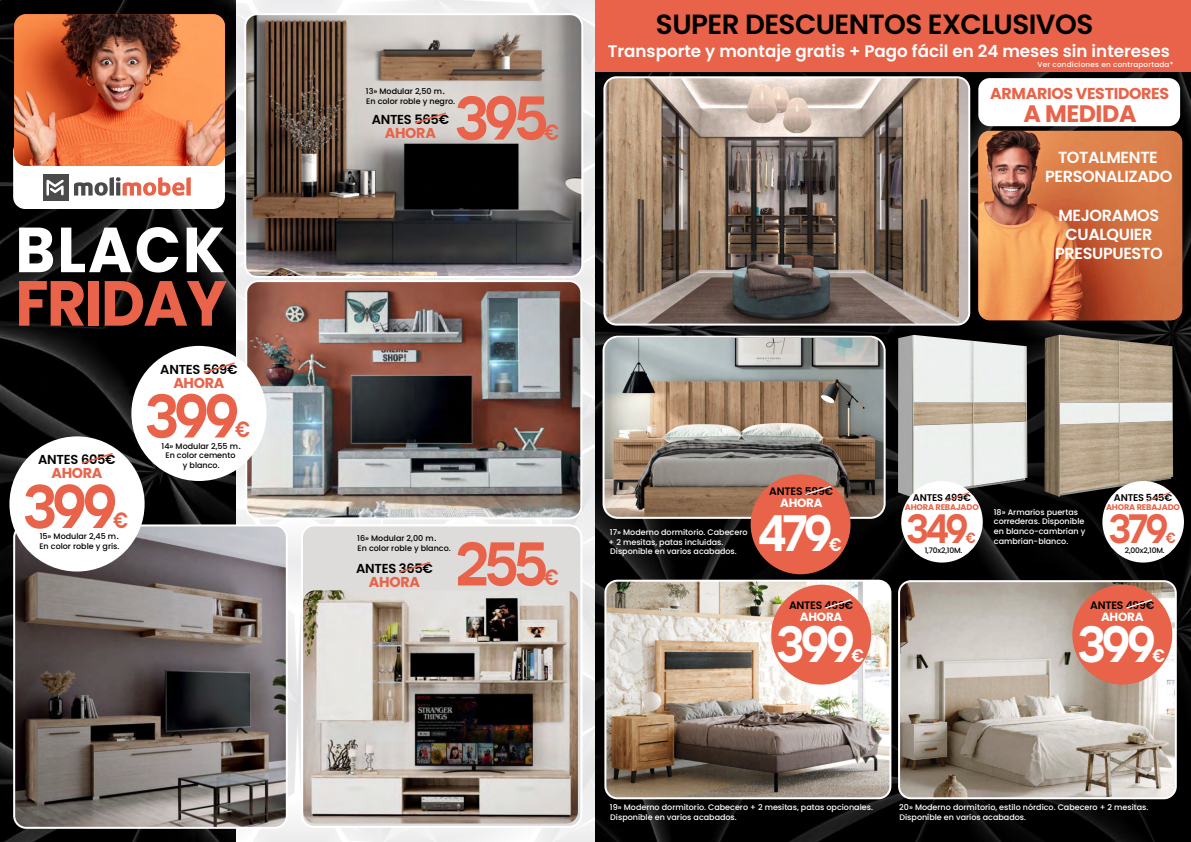
<style>
.page{position:relative;width:1191px;height:842px;background:#fff}
.page>*{position:absolute;margin:0;border:0;box-sizing:border-box;transform-origin:0 0}
.t1{font:700 63.6px "Poppins";letter-spacing:-.03em;color:#e86349;scale:.95 1}
.t2{font:700 63.6px "Poppins";letter-spacing:.03em;color:#fff;scale:.95 1}
.t3{font:600 59.5px "Urbane";letter-spacing:-.08em;color:#e86349;scale:.85 1}
.t4{font:600 49.4px "Urbane";letter-spacing:-.09em;color:#fff;scale:.85 1}
.t5{font:600 39.6px "Urbane";letter-spacing:-.09em;color:#e86349;scale:.85 1}
.t6{font:600 27.8px "Poppins";letter-spacing:-.02em;color:#000}
.t7{font:700 23.8px "Poppins";letter-spacing:-.02em;color:#e86349}
.t8{font:600 22.2px "Poppins";color:#e86349;scale:.85 1}
.t9{font:600 18.4px "Poppins";color:#fff;scale:.85 1}
.t10{font:600 16.7px "Poppins";color:#fff}
.t11{font:600 16.1px/19.3px "Poppins";letter-spacing:-.02em;color:#fff;text-align:center}
.t12{font:700 15.8px "Poppins";letter-spacing:-.02em;color:#e86349}
.t13{font:600 14.7px "Poppins";color:#e86349;scale:.85 1}
.t14{font:700 14.3px "Poppins";letter-spacing:-.02em;color:#e86349}
.t15{font:600 13px "Poppins";letter-spacing:-.02em;color:#000}
.t16{font:700 11.9px "Poppins";letter-spacing:-.02em;color:#fff}
.t17{font:600 10.8px "Poppins";letter-spacing:-.02em;color:#000}
.t18{font:600 9.7px "Poppins";letter-spacing:-.02em;color:#000}
.t19{font:700 8.2px "Poppins";letter-spacing:-.02em;color:#e86349}
.t20{font:500 8px/9.6px "Poppins";color:#fff}
.t21{font:500 8px/9.6px "Poppins";color:#000}
.t22{font:500 7.5px "Poppins";letter-spacing:-.02em;color:#000}
.t23{font:500 7.2px "Poppins";letter-spacing:.03em;color:#fff}
.s1{font-family:"Arial";font-weight:400;font-size:12px}
</style>
<div class="page">
<img style="left:236px;top:0;width:359px;height:842px">
<div style="left:302px;top:525px;width:279px;height:302px;background:#dddcda;border-radius:12px"></div>
<div style="left:301px;top:524px;width:281px;height:304px;border:2px solid #fff;border-radius:12px"></div>
<img style="left:0;top:0;width:236px;height:842px">
<svg style="left:595px;top:72px;width:596px;height:770px;background:#080808"></svg>
<img style="left:899px;top:581px;width:276px;height:217px">
<div style="left:898px;top:580px;width:278px;height:219px;border:2px solid #fff;border-radius:12px"></div>
<img style="left:605px;top:581px;width:285px;height:217px">
<div style="left:604px;top:580px;width:287px;height:219px;border:2px solid #fff;border-radius:12px"></div>
<img style="left:245px;top:14px;width:337px;height:263px">
<div style="left:244px;top:13px;width:339px;height:265px;border:2px solid #fff;border-radius:12px"></div>
<img style="left:14px;top:525px;width:273px;height:303px">
<div style="left:13px;top:524px;width:275px;height:305px;border:2px solid #fff;border-radius:12px"></div>
<img style="left:246px;top:281px;width:335px;height:237px">
<div style="left:245px;top:280px;width:337px;height:239px;border:2px solid #fff;border-radius:12px"></div>
<img style="left:603px;top:338px;width:281px;height:180px">
<div style="left:602px;top:336px;width:283px;height:183px;border:2px solid #fff;border-radius:14px"></div>
<img style="left:604px;top:77px;width:365px;height:248px">
<div style="left:603px;top:76px;width:367px;height:250px;border:2px solid #fff;border-radius:12px"></div>
<div style="left:978px;top:78px;width:202px;height:48px;background:#fff;border-radius:11px"></div>
<img style="left:1044px;top:335px;width:129px;height:162px">
<img style="left:898px;top:335px;width:129px;height:163px">
<div style="left:1102px;top:481px;width:82px;height:82px;background:#fff;border-radius:50%"></div>
<svg style="left:1146px;top:491px;width:25px;height:11px"></svg>
<div style="left:901px;top:481px;width:81px;height:82px;background:#fff;border-radius:50%"></div>
<svg style="left:945px;top:491px;width:25px;height:11px"></svg>
<div style="left:595px;top:0;width:596px;height:72px;background:#e86349"></div>
<img style="left:978px;top:131px;width:204px;height:189px">
<div style="left:13px;top:139px;width:212px;height:70px;background:#fff;border-radius:12px"></div>
<svg style="left:74px;top:177px;width:117px;height:19px"></svg>
<div style="left:43px;top:174px;width:25px;height:26px;background:#4b4a4a"></div>
<svg style="left:46px;top:180px;width:18px;height:16px"></svg>
<img style="left:14px;top:14px;width:211px;height:152px">
<div style="left:131px;top:346px;width:135px;height:135px;background:#fff;border-radius:50%"></div>
<svg style="left:203px;top:362px;width:32px;height:12px"></svg>
<div style="left:9px;top:436px;width:136px;height:135px;background:#fff;border-radius:50%"></div>
<svg style="left:81px;top:453px;width:32px;height:11px"></svg>
<svg style="left:413px;top:111px;width:35px;height:14px"></svg>
<img style="left:303px;top:590px;width:275px;height:233px">
<svg style="left:399px;top:561px;width:32px;height:12px"></svg>
<div style="left:750px;top:474px;width:100px;height:100px;background:#e86349;border-radius:50%"></div>
<div style="left:771px;top:585px;width:100px;height:100px;background:#e86349;border-radius:50%"></div>
<svg style="left:825px;top:599px;width:26px;height:10px"></svg>
<div style="left:1072px;top:585px;width:100px;height:100px;background:#e86349;border-radius:50%"></div>
<svg style="left:1126px;top:599px;width:26px;height:10px"></svg>
<svg style="left:805px;top:485px;width:27px;height:10px"></svg>
<h1 class="t2" style="left:15px;top:213px;width:222px">BLACK</h1>
<h1 class="t1" style="left:15px;top:266px;width:224px">FRIDAY</h1>
<h3 class="t15" style="left:160px;top:362px;width:79px">ANTES 569€</h3>
<h3 class="t14" style="left:173px;top:375px;width:53px">AHORA</h3>
<h2 class="t3" style="left:145px;top:376px;width:112px">399</h2>
<h3 class="t8" style="left:235px;top:417px;width:19px">€</h3>
<p class="t21" style="left:162px;top:441px;width:81px;text-align:center">14» Modular 2,55 m<span class="s1">.<br></span>En color cemento</p>
<h3 class="t15" style="left:38px;top:452px;width:79px">ANTES 605€</h3>
<p class="t21" style="left:183px;top:460px;width:38px">y blanco.</p>
<h3 class="t14" style="left:51px;top:465px;width:53px">AHORA</h3>
<h2 class="t3" style="left:23px;top:466px;width:112px">399</h2>
<h3 class="t8" style="left:113px;top:507px;width:19px">€</h3>
<p class="t21" style="left:39px;top:532px;width:82px">15» Modular 2,45 m<span class="s1">.<br></span>En color roble y gris.</p>
<p class="t21" style="left:366px;top:87px;width:91px">13» Modular 2,50 m<span class="s1">.<br></span>En color roble y negro.</p>
<h2 class="t3" style="left:455px;top:78px;width:111px">395</h2>
<h3 class="t15" style="left:372px;top:112px;width:79px">ANTES 565€</h3>
<h3 class="t14" style="left:385px;top:125px;width:53px">AHORA</h3>
<h3 class="t8" style="left:544px;top:119px;width:19px">€</h3>
<h3 class="t6" style="left:656px;top:9px;width:439px">SUPER DESCUENTOS EXCLUSIVOS</h3>
<h3 class="t10" style="left:608px;top:41px;width:563px">Transporte y montaje gratis + Pago fácil en 24 meses sin intereses</h3>
<p class="t23" style="left:1037px;top:60px;width:137px">Ver condiciones en contraportada*</p>
<h3 class="t12" style="left:990px;top:84px;width:180px">ARMARIOS VESTIDORES</h3>
<h3 class="t7" style="left:1023px;top:100px;width:115px">A MEDIDA</h3>
<h3 class="t11" style="left:1045px;top:148px;width:129px">TOTALMENTE<br>PERSONALIZADO</h3>
<h3 class="t11" style="left:1055px;top:206px;width:109px">MEJORAMOS<br>CUALQUIER<br>PRESUPUESTO</h3>
<p class="t21" style="left:357px;top:533px;width:95px">16» Modular 2,00 m<span class="s1">.<br></span>En color roble y blanco.</p>
<h2 class="t3" style="left:455px;top:524px;width:110px">255</h2>
<h3 class="t15" style="left:356px;top:561px;width:78px">ANTES 365€</h3>
<h3 class="t14" style="left:369px;top:574px;width:53px">AHORA</h3>
<h3 class="t8" style="left:543px;top:565px;width:19px">€</h3>
<p class="t20" style="left:608px;top:527px;width:140px">17» Moderno dormitorio. Cabecero + 2 mesitas, patas incluidas.<br>Disponible en varios acabados.</p>
<h3 class="t17" style="left:769px;top:485px;width:65px">ANTES 599€</h3>
<h3 class="t16" style="left:780px;top:496px;width:44px">AHORA</h3>
<h3 class="t4" style="left:758px;top:500px;width:89px">479</h3>
<h3 class="t9" style="left:829px;top:534px;width:16px">€</h3>
<h3 class="t17" style="left:789px;top:599px;width:66px">ANTES 499€</h3>
<h3 class="t16" style="left:800px;top:609px;width:44px">AHORA</h3>
<h3 class="t4" style="left:776px;top:610px;width:93px">399</h3>
<h3 class="t9" style="left:851px;top:644px;width:16px">€</h3>
<p class="t18" style="left:913px;top:492px;width:59px">ANTES 499€</p>
<p class="t19" style="left:904px;top:503px;width:75px">AHORA REBAJADO</p>
<h3 class="t5" style="left:906px;top:502px;width:74px">349</h3>
<h3 class="t13" style="left:965px;top:530px;width:13px">€</h3>
<p class="t20" style="left:993px;top:507px;width:93px">18» Armarios puertas correderas. Disponible en blanco-cambrian y cambrian-blanco.</p>
<p class="t18" style="left:1114px;top:492px;width:60px">ANTES 545€</p>
<p class="t19" style="left:1106px;top:503px;width:75px">AHORA REBAJADO</p>
<h3 class="t5" style="left:1108px;top:502px;width:72px">379</h3>
<h3 class="t13" style="left:1165px;top:530px;width:13px">€</h3>
<p class="t22" style="left:924px;top:546px;width:39px">1,70x2,10M.</p>
<p class="t22" style="left:1124px;top:546px;width:41px">2,00x2,10M.</p>
<h3 class="t17" style="left:1090px;top:599px;width:66px">ANTES 499€</h3>
<h3 class="t16" style="left:1101px;top:609px;width:44px">AHORA</h3>
<h3 class="t4" style="left:1077px;top:610px;width:93px">399</h3>
<h3 class="t9" style="left:1152px;top:644px;width:16px">€</h3>
<p class="t20" style="left:610px;top:803px;width:264px">19» Moderno dormitorio. Cabecero + 2 mesitas, patas opcionales.<br>Disponible en varios acabados.</p>
<p class="t20" style="left:899px;top:803px;width:251px">20» Moderno dormitorio, estilo nórdico. Cabecero + 2 mesitas.<br>Disponible en varios acabados.</p>
</div>
